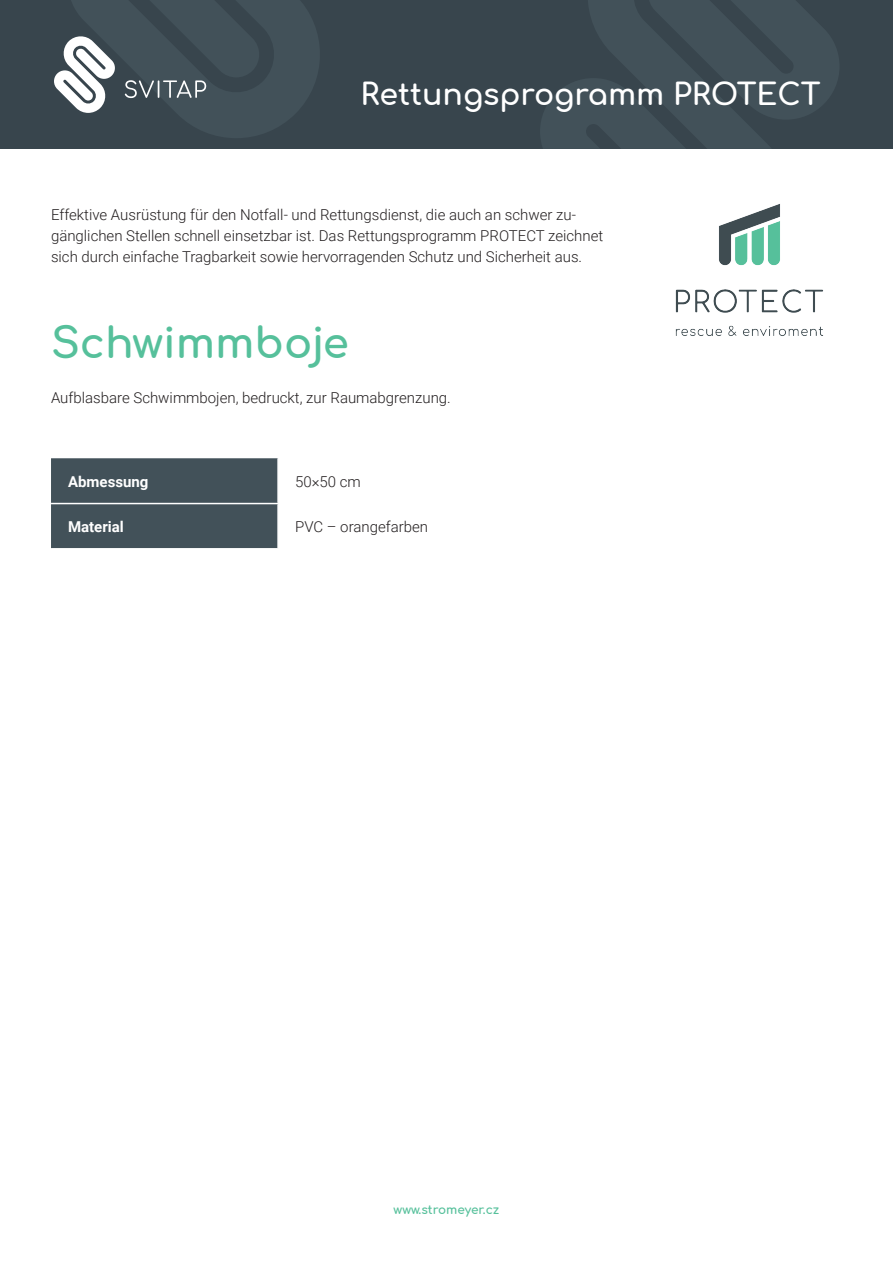
<style>
.page{position:relative;width:893px;height:1263px;background:#fff}
.page>*{position:absolute;margin:0;border:0;box-sizing:border-box;transform-origin:0 0}
.Název_produktu{font:700 42px "Comfortaa";color:#56c09b}
.t1{font:700 30px "Comfortaa";color:#fff}
.Tabulka__text{font:300 15px/21px "Roboto";color:#231f20}
.Tabulka__záhlaví{font:700 15px "Roboto";color:#fff}
.t2{font:700 12px "Comfortaa";color:#56c09b}
</style>
<div class="page">
<div style="left:0;top:0;width:893px;height:149px;background:#38454d"></div>
<svg style="left:540px;top:0;width:299px;height:148px"></svg>
<div style="left:51px;top:458px;width:226px;height:90px;background:#425159"></div>
<hr style="left:51px;top:503px;width:228px;height:1px;background:#fff">
<img style="left:675px;top:204px;width:149px;height:132px">
<svg style="left:54px;top:0;width:265px;height:138px"></svg>
<h2 class="t1" style="left:360px;top:67px;width:462px">Rettungsprogramm PROTECT</h2>
<p class="Tabulka__text" style="left:51px;top:203px;width:554px">Effektive Ausrüstung für den Notfall- und Rettungsdienst, die auch an schwer zu&shy;gänglichen Stellen schnell einsetzbar ist. Das Rettungsprogramm PROTECT zeichnet sich durch einfache Tragbarkeit sowie hervorragenden Schutz und Sicherheit aus.</p>
<p class="Název_produktu" style="left:51px;top:304px;width:299px">Schwimmboje</p>
<p class="Tabulka__text" style="left:51px;top:386px;width:401px">Aufblasbare Schwimmbojen, bedruckt, zur Raumabgrenzung.</p>
<p class="Tabulka__záhlaví" style="left:68px;top:471px;width:82px">Abmessung</p>
<p class="Tabulka__text" style="left:295px;top:470px;width:67px">50×50 cm</p>
<p class="Tabulka__záhlaví" style="left:68px;top:516px;width:57px">Material</p>
<p class="Tabulka__text" style="left:295px;top:515px;width:135px">PVC – orangefarben</p>
<p class="t2" style="left:394px;top:1198px;width:107px">www.stromeyer.cz</p>
</div>
